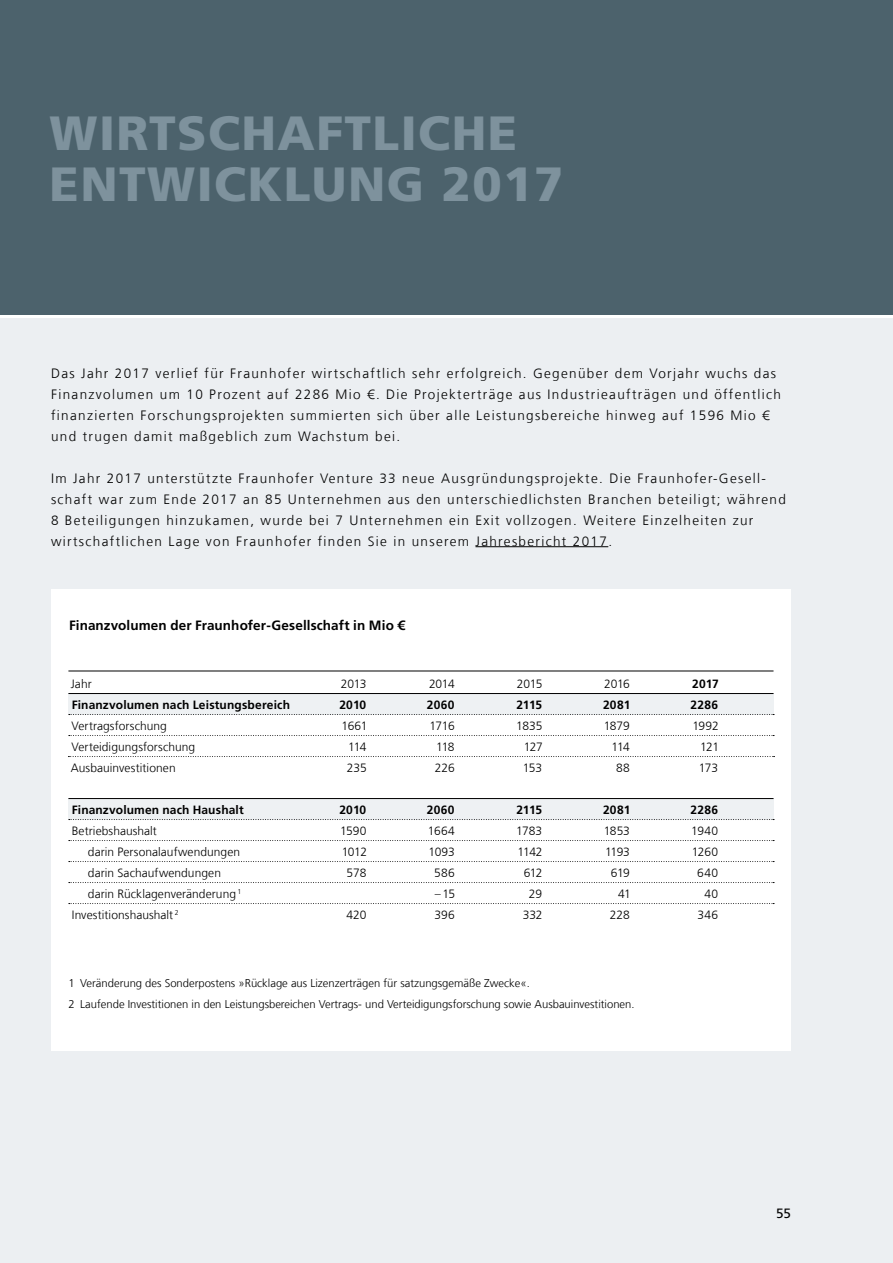
<style>
.page{position:relative;width:893px;height:1263px;background:#fff}
.page>*{position:absolute;margin:0;border:0;box-sizing:border-box;transform-origin:0 0}
.t1{font:900 48px/51px "Frutiger LT Com";letter-spacing:.03em;color:#7e929d}
.t2{font:300 13.5px/21px "Frutiger LT Com";letter-spacing:.1em;color:#000}
.t3{font:700 13.5px "Frutiger LT Com";letter-spacing:.005em;color:#000}
.t4{font:13.5px "Frutiger LT Com";color:#000}
.t5{font:300 12px/21px "Frutiger LT Com";letter-spacing:.005em;color:#000;text-align:justify}
.t6{font:700 12px/21px "Frutiger LT Com";letter-spacing:.01em;color:#000}
.t7{font:300 12px/21px "Frutiger LT Com";letter-spacing:-.035em;color:#000;text-align:center}
.t8{font:300 12px/21px "Frutiger LT Com";letter-spacing:-.02em;color:#000;text-align:center}
.t9{font:300 12px/21px "Frutiger LT Com";letter-spacing:.025em;color:#000;text-align:right}
.t10{font:300 11.25px/21px "Frutiger LT Com";color:#000}
</style>
<div class="page">
<div style="left:0;top:319px;width:893px;height:944px;background:#eceff2"></div>
<div style="left:0;top:0;width:893px;height:315px;background:#4c626c"></div>
<div style="left:51px;top:589px;width:739px;height:461px;background:#fff"></div>
<hr style="left:475px;top:546px;width:133px;height:1px;background:#000">
<div style="left:68px;top:693px;width:705px;height:22px;background:#eef1f3"></div>
<div style="left:68px;top:798px;width:705px;height:21px;background:#eef1f3"></div>
<hr style="left:68px;top:671px;width:705px;height:1px;background:#000">
<hr style="left:68px;top:693px;width:705px;height:1px;background:#000">
<hr style="left:68px;top:798px;width:705px;height:1px;background:#000">
<svg style="left:69px;top:714px;width:705px;height:1px"></svg>
<svg style="left:69px;top:819px;width:705px;height:1px"></svg>
<svg style="left:69px;top:840px;width:705px;height:1px"></svg>
<svg style="left:69px;top:861px;width:705px;height:1px"></svg>
<svg style="left:69px;top:882px;width:705px;height:1px"></svg>
<svg style="left:69px;top:903px;width:705px;height:1px"></svg>
<svg style="left:69px;top:735px;width:705px;height:1px"></svg>
<svg style="left:68px;top:756px;width:706px;height:1px"></svg>
<h1 class="t1" style="left:50px;top:108px;width:515px">WIRTSCHAFTLICHE<br>ENTWICKLUNG 2017</h1>
<p class="t2" style="left:51px;top:363px;width:732px">Das Jahr 2017 verlief für Fraunhofer wirtschaftlich sehr erfolgreich. Gegenüber dem Vorjahr wuchs das Finanzvolumen um 10 Prozent auf 2286 Mio €. Die Projekterträge aus Industrieaufträgen und öffentlich finanzierten Forschungsprojekten summierten sich über alle Leistungsbereiche hinweg auf 1596 Mio € und trugen damit maßgeblich zum Wachstum bei.</p>
<p class="t2" style="left:51px;top:468px;width:736px">Im Jahr 2017 unterstützte Fraunhofer Venture 33 neue Ausgründungsprojekte. Die Fraunhofer-Gesell&shy;schaft war zum Ende 2017 an 85 Unternehmen aus den unterschiedlichsten Branchen beteiligt; während 8 Beteiligungen hinzukamen, wurde bei 7 Unternehmen ein Exit vollzogen. Weitere Einzelheiten zur wirtschaftlichen Lage von Fraunhofer finden Sie in unserem Jahresbericht 2017.</p>
<p class="t3" style="left:69px;top:617px;width:337px">Finanzvolumen der Fraunhofer-Gesellschaft in Mio €</p>
<p class="t5" style="left:71px;top:673px;width:22px">Jahr</p>
<p class="t6" style="left:72px;top:694px;width:220px">Finanzvolumen nach Leistungsbereich</p>
<p class="t5" style="left:71px;top:715px;width:126px;text-align:left">Vertragsforschung<br>Verteidigungsforschung<br>Ausbauinvestitionen</p>
<p class="t6" style="left:72px;top:799px;width:173px">Finanzvolumen nach Haushalt</p>
<p class="t5" style="left:72px;top:820px;width:87px">Betriebshaushalt</p>
<p class="t5" style="left:88px;top:841px;width:154px">darin Personalaufwendungen</p>
<p class="t5" style="left:88px;top:862px;width:135px">darin Sachaufwendungen</p>
<p class="t5" style="left:88px;top:883px;width:155px">darin Rücklagenveränderung <sup>1</sup></p>
<p class="t5" style="left:72px;top:904px;width:108px">Investitionshaushalt <sup>2</sup></p>
<p class="t5" style="left:341px;top:673px;width:27px">2013</p>
<p class="t6" style="left:339px;top:694px;width:28px">2010</p>
<p class="t7" style="left:341px;top:715px;width:27px">1661<br>114<br>235</p>
<p class="t6" style="left:339px;top:799px;width:28px">2010</p>
<p class="t8" style="left:340px;top:820px;width:28px">1590<br>1012<br>578</p>
<p class="t5" style="left:347px;top:904px;width:21px">420</p>
<p class="t5" style="left:429px;top:673px;width:27px">2014</p>
<p class="t6" style="left:427px;top:694px;width:29px">2060</p>
<p class="t7" style="left:430px;top:715px;width:27px">1716<br>118<br>226</p>
<p class="t6" style="left:427px;top:799px;width:29px">2060</p>
<p class="t5" style="left:428px;top:820px;width:29px;text-align:center">1664<br>1093<br>586 –15<br>396</p>
<p class="t5" style="left:517px;top:673px;width:27px">2015</p>
<p class="t6" style="left:516px;top:694px;width:27px">2115</p>
<p class="t5" style="left:523px;top:715px;width:22px;text-indent:-7px">1835<br>127<br>153</p>
<p class="t6" style="left:516px;top:799px;width:27px">2115</p>
<p class="t5" style="left:516px;top:820px;width:28px;text-align:right">1783<br>1142<br>612<br>29<br>332</p>
<p class="t5" style="left:604px;top:673px;width:27px">2016</p>
<p class="t6" style="left:603px;top:694px;width:29px">2081</p>
<p class="t8" style="left:604px;top:715px;width:28px;text-align:right">1879<br>114<br>88</p>
<p class="t6" style="left:603px;top:799px;width:29px">2081</p>
<p class="t7" style="left:604px;top:820px;width:29px;text-align:right">1853<br>1193<br>619<br>41<br>228</p>
<p class="t10" style="left:68px;top:972px;width:568px">1 Veränderung des Sonderpostens »Rücklage aus Lizenzerträgen für satzungsgemäße Zwecke«.<br>2 Laufende Investitionen in den Leistungsbereichen Vertrags- und Verteidigungsforschung sowie Ausbauinvestitionen.</p>
<p class="t6" style="left:690px;top:673px;width:30px">2017<br>2286</p>
<p class="t5" style="left:699px;top:715px;width:22px;text-indent:-7px">1992<br>121<br>173</p>
<p class="t6" style="left:690px;top:799px;width:29px">2286</p>
<p class="t9" style="left:691px;top:820px;width:28px">1940<br>1260<br>640<br>40<br>346</p>
<p class="t4" style="left:776px;top:1205px;width:16px">55</p>
</div>
